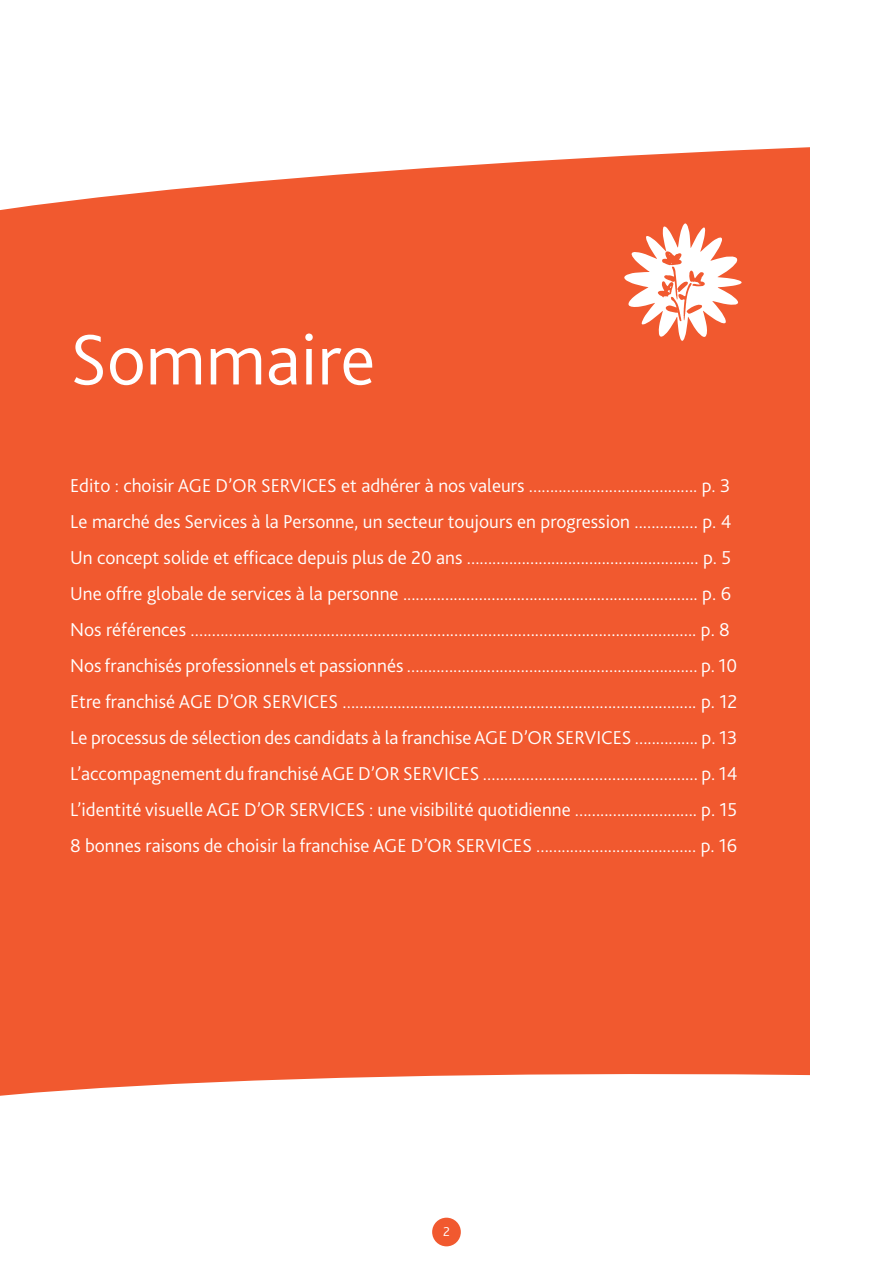
<style>
.page{position:relative;width:893px;height:1263px;background:#fff}
.page>*{position:absolute;margin:0;border:0;box-sizing:border-box;transform-origin:0 0}
.t1{font:300 75px "Bliss 2";color:#fff}
.t2{font:300 19.5px/36px "Bliss 2";color:#fff}
.t3{font:300 13.5px "Bliss 2";color:#fff}
</style>
<div class="page">
<div style="left:432px;top:1218px;width:29px;height:28px;background:#f1592f;border-radius:50%"></div>
<div style="left:0;top:88px;width:809px;height:1012px;background:#f1592f"></div>
<svg style="left:0;top:1066px;width:810px;height:163px"></svg>
<svg style="left:0;top:88px;width:810px;height:171px;fill:#fff"></svg>
<svg style="left:624px;top:223px;width:118px;height:118px"></svg>
<h1 class="t1" style="left:70px;top:313px;width:307px">Sommaire</h1>
<p class="t2" style="left:70px;top:468px;width:669px">Edito : choisir Age d’Or Services et adhérer à nos valeurs ........................................ p. 3<br>Le marché des Services à la Personne, un secteur toujours en progression ............... p. 4<br>Un concept solide et efficace depuis plus de 20 ans ....................................................... p. 5<br>Une offre globale de services à la personne ...................................................................... p. 6<br>Nos références ....................................................................................................................... p. 8<br>Nos franchisés professionnels et passionnés ..................................................................... p. 10<br>Etre franchisé Age d’Or Services .................................................................................... p. 12<br>Le processus de sélection des candidats à la franchise AGE D’OR SERVICE</p>
<p class="t2" style="left:70px;top:720px;width:669px;text-align:justify;text-indent:552px">S ............... p. 13<br>L’accompagnement du franchisé Age d’Or Services .................................................. p. 14<br>L’identité visuelle Age d’or Services : une visibilité quotidienne ............................. p. 15<br>8 bonnes raisons de choisir la franchise Age d’Or Services ...................................... p. 16</p>
<p class="t3" style="left:443px;top:1223px;width:8px">2</p>
</div>
